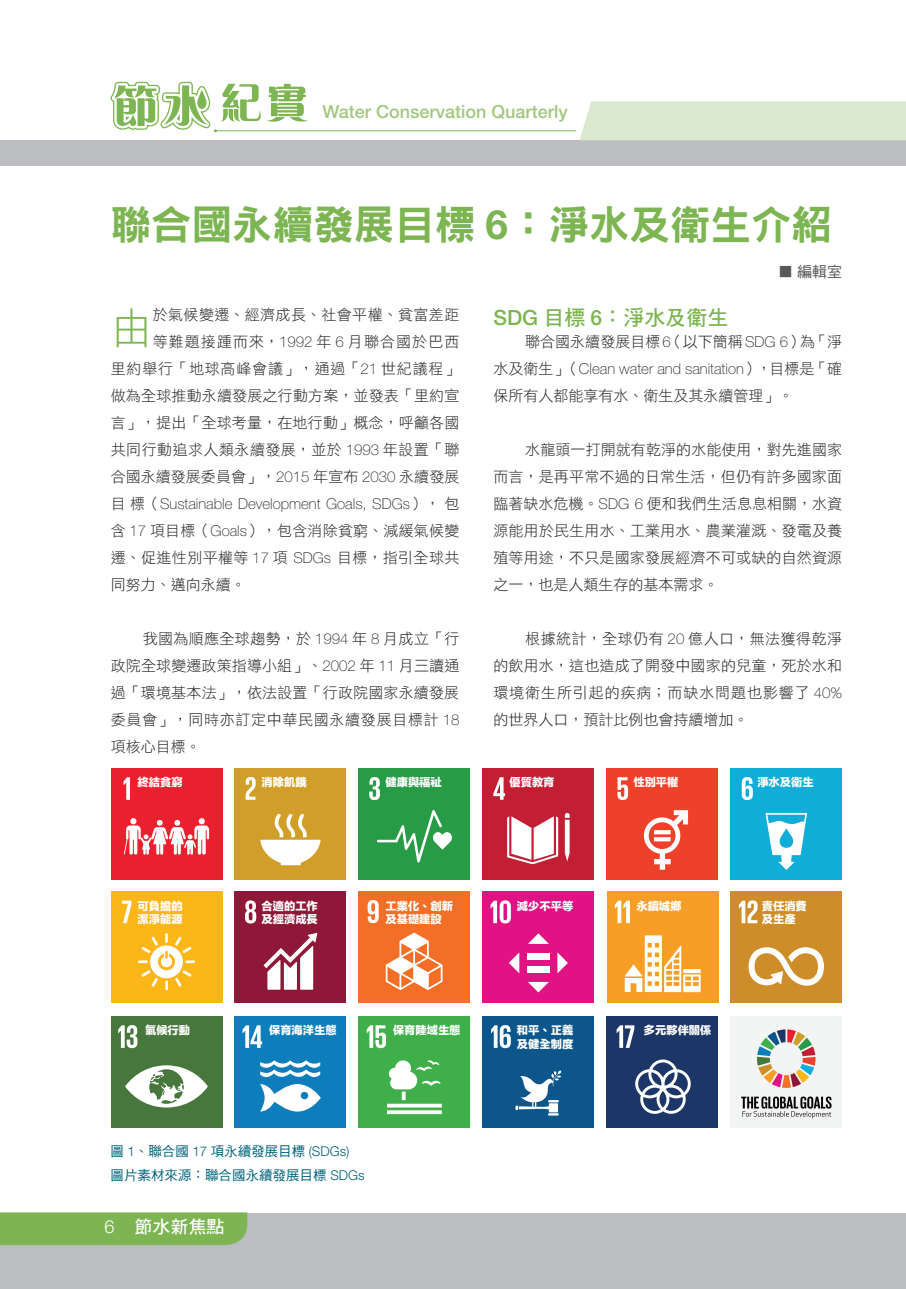
<style>
.page{position:relative;width:906px;height:1289px;background:#fff}
.page>*{position:absolute;margin:0;border:0;box-sizing:border-box;transform-origin:0 0}
.t1{font:42px "DF Hei Std W3";color:#7cb551}
.t2{font:40.5px "DF Hei Std W9";color:#7cb551}
.t3{font:21px "DF Hei Std W7";color:#7cb551}
.t4{font:500 18px "Helvetica Neue";color:#a1c881}
.t5{font:18px "DF Hei Std W7";color:#fff}
.t6{font:15px/27px "DF Hei Std W3";letter-spacing:.01em;color:#231f20;text-align:justify}
.t7{font:100 15px "Helvetica Neue";color:#231f20}
.t8{font:15px "DF Hei Std W5";color:#57585a}
.t9{font:13.5px/24px "DF Hei Std W5";color:#00637b}
.t10{font:11.25px/13.5px "FZLTTHB B51 0";color:#fff}
.s1{font-family:"Helvetica Neue";font-weight:700}
.s2{font-family:"Helvetica Neue";font-weight:500}
.s3{font-family:"Helvetica Neue";font-weight:100}
.s4{font-family:"DF Hei Std W3";font-weight:400}
.s5{font-family:"Helvetica Neue";font-weight:300}
</style>
<div class="page">
<div style="left:0;top:140px;width:906px;height:1148px;background:#bcbdc0"></div>
<div style="left:0;top:166px;width:906px;height:1046px;background:#fff"></div>
<div style="left:579px;top:101px;width:327px;height:39px;background:#dae8ce"></div>
<div style="left:730px;top:1015px;width:112px;height:112px;background:#f3f4f4"></div>
<svg style="left:757px;top:1029px;width:58px;height:58px"></svg>
<svg style="left:741px;top:1096px;width:90px;height:22px"></svg>
<div style="left:111px;top:767px;width:111px;height:112px;background:#eb202e"></div>
<svg style="left:123px;top:777px;width:7px;height:22px"></svg>
<svg style="left:124px;top:818px;width:85px;height:36px"></svg>
<div style="left:111px;top:1015px;width:111px;height:112px;background:#48773d"></div>
<svg style="left:118px;top:1025px;width:19px;height:23px"></svg>
<svg style="left:125px;top:1065px;width:83px;height:42px"></svg>
<div style="left:234px;top:1015px;width:112px;height:112px;background:#0e7dbc"></div>
<svg style="left:243px;top:1025px;width:19px;height:22px"></svg>
<svg style="left:260px;top:1060px;width:61px;height:51px"></svg>
<div style="left:358px;top:1015px;width:112px;height:112px;background:#3faf49"></div>
<svg style="left:367px;top:1025px;width:19px;height:23px"></svg>
<svg style="left:387px;top:1103px;width:55px;height:4px"></svg>
<svg style="left:387px;top:1110px;width:55px;height:4px"></svg>
<svg style="left:389px;top:1060px;width:51px;height:40px"></svg>
<div style="left:482px;top:1015px;width:112px;height:112px;background:#0d568b"></div>
<svg style="left:491px;top:1025px;width:20px;height:23px"></svg>
<div style="left:606px;top:1015px;width:112px;height:112px;background:#1d3668"></div>
<svg style="left:616px;top:1025px;width:18px;height:22px"></svg>
<svg style="left:635px;top:1059px;width:55px;height:54px"></svg>
<div style="left:234px;top:891px;width:112px;height:112px;background:#8f1838"></div>
<svg style="left:245px;top:900px;width:11px;height:23px"></svg>
<svg style="left:263px;top:933px;width:54px;height:56px"></svg>
<div style="left:358px;top:891px;width:112px;height:111px;background:#f36e26"></div>
<svg style="left:367px;top:900px;width:12px;height:23px"></svg>
<svg style="left:386px;top:932px;width:56px;height:58px"></svg>
<div style="left:482px;top:891px;width:112px;height:112px;background:#e01284"></div>
<svg style="left:490px;top:900px;width:21px;height:23px"></svg>
<div style="left:607px;top:891px;width:111px;height:112px;background:#f89e26"></div>
<svg style="left:615px;top:900px;width:15px;height:23px"></svg>
<svg style="left:625px;top:935px;width:75px;height:57px"></svg>
<div style="left:730px;top:891px;width:112px;height:112px;background:#ce8d29"></div>
<svg style="left:739px;top:900px;width:18px;height:23px"></svg>
<svg style="left:748px;top:947px;width:76px;height:38px"></svg>
<div style="left:234px;top:767px;width:112px;height:112px;background:#d19f29"></div>
<svg style="left:246px;top:777px;width:10px;height:22px"></svg>
<svg style="left:260px;top:813px;width:60px;height:52px"></svg>
<div style="left:358px;top:767px;width:112px;height:112px;background:#289b47"></div>
<svg style="left:369px;top:777px;width:11px;height:23px"></svg>
<svg style="left:377px;top:810px;width:75px;height:52px"></svg>
<div style="left:482px;top:767px;width:112px;height:112px;background:#c31f34"></div>
<svg style="left:493px;top:777px;width:12px;height:22px"></svg>
<svg style="left:565px;top:813px;width:4px;height:48px"></svg>
<svg style="left:507px;top:816px;width:51px;height:48px"></svg>
<div style="left:606px;top:767px;width:112px;height:112px;background:#ef4129"></div>
<svg style="left:617px;top:777px;width:11px;height:23px"></svg>
<svg style="left:644px;top:810px;width:44px;height:59px"></svg>
<svg style="left:654px;top:830px;width:16px;height:4px"></svg>
<svg style="left:654px;top:837px;width:16px;height:4px"></svg>
<div style="left:730px;top:767px;width:112px;height:112px;background:#10add9"></div>
<svg style="left:741px;top:777px;width:12px;height:23px"></svg>
<svg style="left:765px;top:813px;width:42px;height:57px"></svg>
<div style="left:111px;top:891px;width:111px;height:112px;background:#fcb618"></div>
<svg style="left:122px;top:900px;width:10px;height:23px"></svg>
<svg style="left:138px;top:933px;width:57px;height:57px"></svg>
<svg style="left:509px;top:953px;width:10px;height:20px"></svg>
<svg style="left:557px;top:952px;width:11px;height:21px"></svg>
<svg style="left:529px;top:933px;width:19px;height:10px"></svg>
<svg style="left:528px;top:981px;width:21px;height:11px"></svg>
<div style="left:527px;top:953px;width:23px;height:6px;background:#fff"></div>
<div style="left:527px;top:966px;width:23px;height:6px;background:#fff"></div>
<svg style="left:515px;top:1070px;width:46px;height:45px"></svg>
<div style="left:0;top:1212px;width:247px;height:32px;background:#7cb551"></div>
<svg style="left:267px;top:84px;width:40px;height:38px"></svg>
<hr style="left:215px;top:130px;width:361px;height:1px;background:#7cb551">
<svg style="left:110px;top:82px;width:151px;height:50px"></svg>
<p class="t4" style="left:322px;top:101px;width:247px">Water Conservation Quarterly</p>
<h2 class="t2" style="left:111px;top:202px;width:723px">聯合國永續發展目標 <span class="s1">6</span>：淨水及衛生介紹</h2>
<p class="t8" style="left:778px;top:263px;width:66px">■ 編輯室</p>
<h3 class="t3" style="left:493px;top:306px;width:236px"><span class="s2">SDG</span> 目標 <span class="s2">6</span>：淨水及衛生</h3>
<p class="t6" style="left:525px;top:327px;width:318px">聯合國永續發展目標<span class="s3">6</span>（以下簡稱<span class="s3">SDG 6</span>）為「淨</p>
<p class="t7" style="left:493px;top:360px;width:350px"><span class="s4">水及衛生」（</span>Clean water and sanitation<span class="s4">），目標是「確</span></p>
<p class="t6" style="left:493px;top:381px;width:302px">保所有人都能享有水、衛生及其永續管理」。</p>
<p class="t6" style="left:493px;top:435px;width:350px;text-indent:32px">水龍頭一打開就有乾淨的水能使用，對先進國家而言，是再平常不過的日常生活，但仍有許多國家面臨著缺水危機。<span class="s3">SDG 6</span> 便和我們生活息息相關，水資源能用於民生用水、工業用水、農業灌溉、發電及養殖等用途，不只是國家發展經濟不可或缺的自然資源之一，也是人類生存的基本需求。</p>
<p class="t6" style="left:493px;top:624px;width:350px;text-indent:32px">根據統計，全球仍有 <span class="s3">20</span> 億人口，無法獲得乾淨的飲用水，這也造成了開發中國家的兒童，死於水和環境衛生所引起的疾病；而缺水問題也影響了 <span class="s3">40%</span>的世界人口，預計比例也會持續增加。</p>
<p class="t6" style="left:111px;top:300px;width:350px;text-align:right">於氣候變遷、經濟成長、社會平權、貧富差距<br>等難題接踵而來，<span class="s3">1992</span> 年 <span class="s3">6</span> 月聯合國於巴西<br>里約舉行「地球高峰會議」，通過「<span class="s3">21</span> 世紀議程」做為全球推動永續發展之行動方案，並發表「里約宣言」，提出「全球考量，在地行動」概念，呼籲各國共同行動追求人類永續發展，並於 <span class="s3">1993</span> 年設置「聯合國永續發展委員會」，<span class="s3">2015</span> 年宣布 <span class="s3">2030</span> 永續發展</p>
<p class="t7" style="left:111px;top:495px;width:350px"><span class="s4">目標（</span>Sustainable Development Goals, SDGs<span class="s4">），包</span></p>
<p class="t6" style="left:111px;top:516px;width:350px">含 <span class="s3">17</span> 項目標（<span class="s3">Goals</span>），包含消除貧窮、減緩氣候變遷、促進性別平權等 <span class="s3">17</span> 項 <span class="s3">SDGs</span> 目標，指引全球共同努力、邁向永續。</p>
<p class="t6" style="left:111px;top:624px;width:350px;text-indent:32px">我國為順應全球趨勢，於 <span class="s3">1994</span> 年 <span class="s3">8</span> 月成立「行政院全球變遷政策指導小組」、<span class="s3">2002</span> 年 <span class="s3">11</span> 月三讀通過「環境基本法」，依法設置「行政院國家永續發展委員會」，同時亦訂定中華民國永續發展目標計 <span class="s3">18</span>項核心目標。</p>
<h1 class="t1" style="left:111px;top:305px;width:43px">由</h1>
<p class="t10" style="left:138px;top:776px;width:46px">終結貧窮</p>
<p class="t10" style="left:261px;top:776px;width:46px">消除飢餓</p>
<p class="t10" style="left:385px;top:776px;width:58px">健康與福祉</p>
<p class="t10" style="left:509px;top:776px;width:46px">優質教育</p>
<p class="t10" style="left:633px;top:776px;width:46px">性別平權</p>
<p class="t10" style="left:757px;top:776px;width:58px">淨水及衛生</p>
<p class="t10" style="left:138px;top:899px;width:46px">可負擔的潔淨能源</p>
<p class="t10" style="left:261px;top:899px;width:58px">合適的工作及經濟成長</p>
<p class="t10" style="left:385px;top:899px;width:69px">工業化、創新及基礎建設</p>
<p class="t10" style="left:517px;top:899px;width:58px">減少不平等</p>
<p class="t10" style="left:636px;top:899px;width:46px">永續城鄉</p>
<p class="t10" style="left:145px;top:1024px;width:46px">氣候行動</p>
<p class="t10" style="left:269px;top:1024px;width:69px">保育海洋生態</p>
<p class="t10" style="left:393px;top:1024px;width:69px">保育陸域生態</p>
<p class="t10" style="left:517px;top:1024px;width:58px">和平、正義及健全制度</p>
<p class="t10" style="left:644px;top:1024px;width:69px">多元夥伴關係</p>
<p class="t9" style="left:111px;top:1139px;width:256px">圖 <span class="s5">1</span>、聯合國 <span class="s5">17</span> 項永續發展目標 <span class="s5">(SDGs)</span>圖片素材來源：聯合國永續發展目標 <span class="s5">SDGs</span></p>
<p class="t5" style="left:104px;top:1217px;width:122px"><span class="s5">6</span> 節水新焦點</p>
<p class="t10" style="left:762px;top:899px;width:47px">責任消費及生產</p>
</div>
